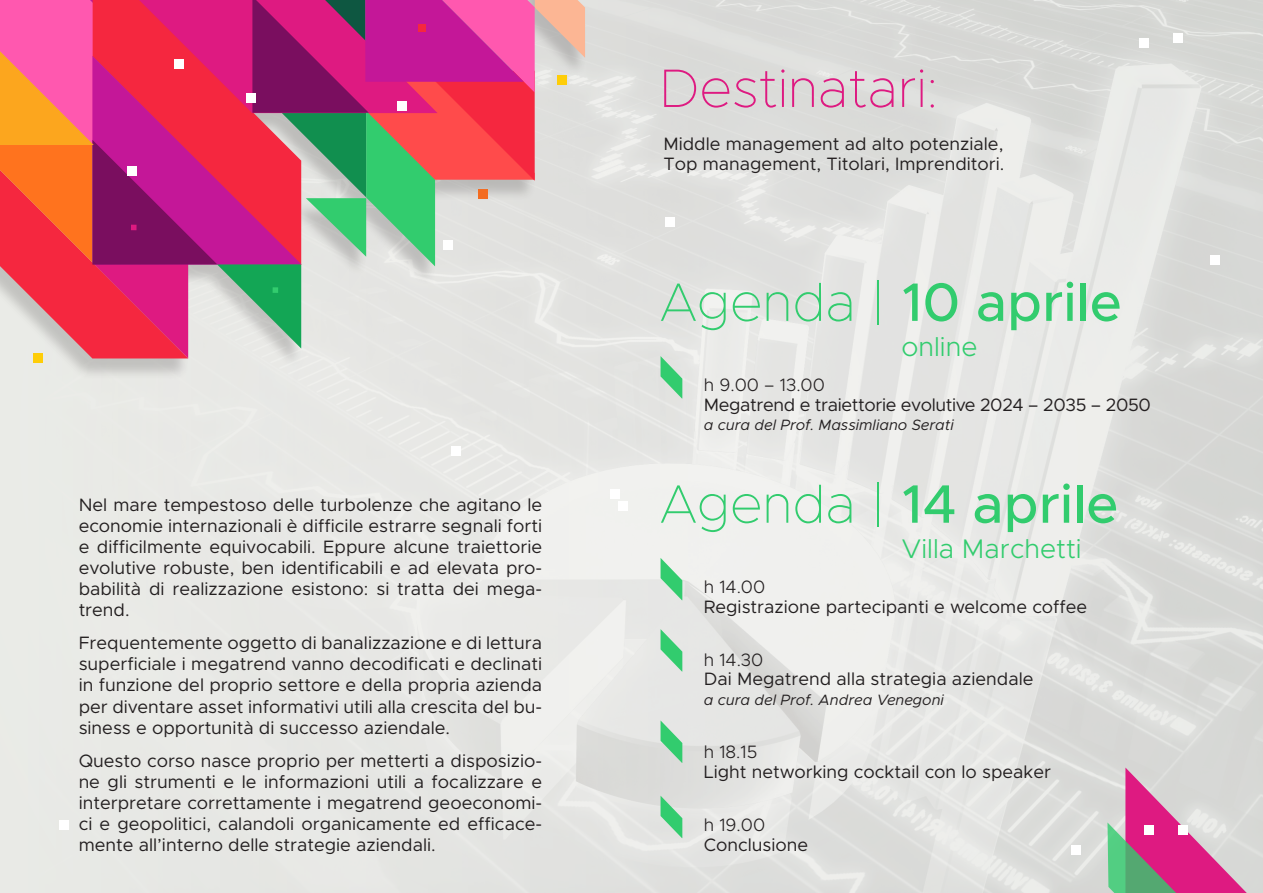
<style>
.page{position:relative;width:1263px;height:893px;background:#fff}
.page>*{position:absolute;margin:0;border:0;box-sizing:border-box;transform-origin:0 0}
.t1{font:500 54.3px "Metropolis";color:#32cc6e}
.t2{font:100 54.3px "Metropolis";color:#de1a81}
.t3{font:300 27px "Metropolis";color:#32cc6e}
.t4{font:18px/21px "Metropolis";color:#231f20;text-align:justify}
.t5{font:18px "Metropolis";letter-spacing:-.02em;color:#231f20}
.t6{font:300 18px "Metropolis";color:#231f20}
.t7{font:italic 15px "Metropolis";color:#231f20}
.s1{font-weight:100}
</style>
<div class="page">
<div style="left:0;top:0;width:1263px;height:893px;background:linear-gradient(to right,#ebece8,#dfdfde)"></div>
<svg style="left:1107px;top:767px;width:156px;height:126px"></svg>
<div style="left:0;top:0;width:586px;height:380px;background:#231f20;opacity:.2"></div>
<svg style="left:0;top:0;width:585px;height:358px"></svg>
<svg style="left:660px;top:356px;width:22px;height:43px"></svg>
<svg style="left:660px;top:558px;width:22px;height:42px"></svg>
<svg style="left:660px;top:629px;width:22px;height:43px"></svg>
<svg style="left:660px;top:720px;width:22px;height:43px"></svg>
<div style="left:610px;top:489px;width:10px;height:10px;background:#fff"></div>
<div style="left:398px;top:101px;width:9px;height:10px;background:#fff"></div>
<div style="left:443px;top:240px;width:10px;height:10px;background:#fff"></div>
<svg style="left:660px;top:796px;width:22px;height:42px"></svg>
<div style="left:478px;top:189px;width:10px;height:10px;background:#f36c21"></div>
<div style="left:1071px;top:846px;width:10px;height:9px;background:#fff"></div>
<div style="left:1174px;top:33px;width:9px;height:10px;background:#fff"></div>
<div style="left:1140px;top:38px;width:9px;height:9px;background:#fff"></div>
<div style="left:557px;top:75px;width:10px;height:10px;background:#fecd08"></div>
<div style="left:33px;top:353px;width:10px;height:9px;background:#fecd08"></div>
<div style="left:1178px;top:825px;width:9px;height:9px;background:#fff"></div>
<div style="left:1144px;top:825px;width:9px;height:9px;background:#fff"></div>
<div style="left:60px;top:821px;width:9px;height:9px;background:#fff"></div>
<div style="left:451px;top:446px;width:9px;height:10px;background:#fff"></div>
<div style="left:665px;top:217px;width:10px;height:9px;background:#fff"></div>
<div style="left:618px;top:501px;width:10px;height:9px;background:#fff"></div>
<div style="left:1210px;top:255px;width:9px;height:10px;background:#fff"></div>
<div style="left:174px;top:59px;width:10px;height:10px;background:#fff"></div>
<div style="left:247px;top:94px;width:9px;height:9px;background:#fff"></div>
<div style="left:128px;top:166px;width:9px;height:9px;background:#fff"></div>
<p class="t4" style="left:79px;top:495px;width:465px">Nel mare tempestoso delle turbolenze che agitano le economie internazionali è difficile estrarre segnali forti e difficilmente equivocabili. Eppure alcune traiettorie evolutive robuste, ben identificabili e ad elevata pro&shy;babilità di realizzazione esistono: si tratta dei mega&shy;trend.</p>
<p class="t4" style="left:79px;top:633px;width:465px">Frequentemente oggetto di banalizzazione e di lettura superficiale i megatrend vanno decodificati e declinati in funzione del proprio settore e della propria azienda per diventare asset informativi utili alla crescita del bu&shy;siness e opportunità di successo aziendale.</p>
<p class="t4" style="left:79px;top:750px;width:465px">Questo corso nasce proprio per metterti a disposizio&shy;ne gli strumenti e le informazioni utili a focalizzare e interpretare correttamente i megatrend geoeconomi&shy;ci e geopolitici, calandoli organicamente ed efficace&shy;mente all’interno delle strategie aziendali.</p>
<h1 class="t2" style="left:659px;top:55px;width:280px">Destinatari:</h1>
<p class="t4" style="left:663px;top:134px;width:343px;line-height:19.4px">Middle management ad alto potenziale,<br>Top management, Titolari, Imprenditori.</p>
<h1 class="t1" style="left:659px;top:268px;width:464px"><span class="s1">Agenda |</span> 10 aprile</h1>
<h2 class="t3" style="left:901px;top:330px;width:77px">online</h2>
<p class="t6" style="left:704px;top:374px;width:123px">h 9.00 – 13.00</p>
<p class="t5" style="left:704px;top:393px;width:449px">Megatrend e traiettorie evolutive 2024 – 2035 – 2050</p>
<p class="t7" style="left:704px;top:416px;width:252px">a cura del Prof. Massimliano Serati</p>
<h1 class="t1" style="left:659px;top:470px;width:461px"><span class="s1">Agenda |</span> 14 aprile</h1>
<h2 class="t3" style="left:901px;top:531px;width:182px">Villa Marchetti</h2>
<p class="t6" style="left:704px;top:576px;width:63px">h 14.00</p>
<p class="t4" style="left:704px;top:596px;width:385px">Registrazione partecipanti e welcome coffee</p>
<p class="t6" style="left:704px;top:649px;width:61px">h 14.30</p>
<p class="t4" style="left:704px;top:669px;width:331px">Dai Megatrend alla strategia aziendale</p>
<p class="t7" style="left:704px;top:690px;width:242px">a cura del Prof. Andrea Venegoni</p>
<p class="t6" style="left:704px;top:741px;width:55px">h 18.15</p>
<p class="t4" style="left:704px;top:761px;width:349px">Light networking cocktail con lo speaker</p>
<p class="t6" style="left:704px;top:814px;width:63px">h 19.00</p>
<p class="t4" style="left:704px;top:834px;width:106px">Conclusione</p>
</div>
